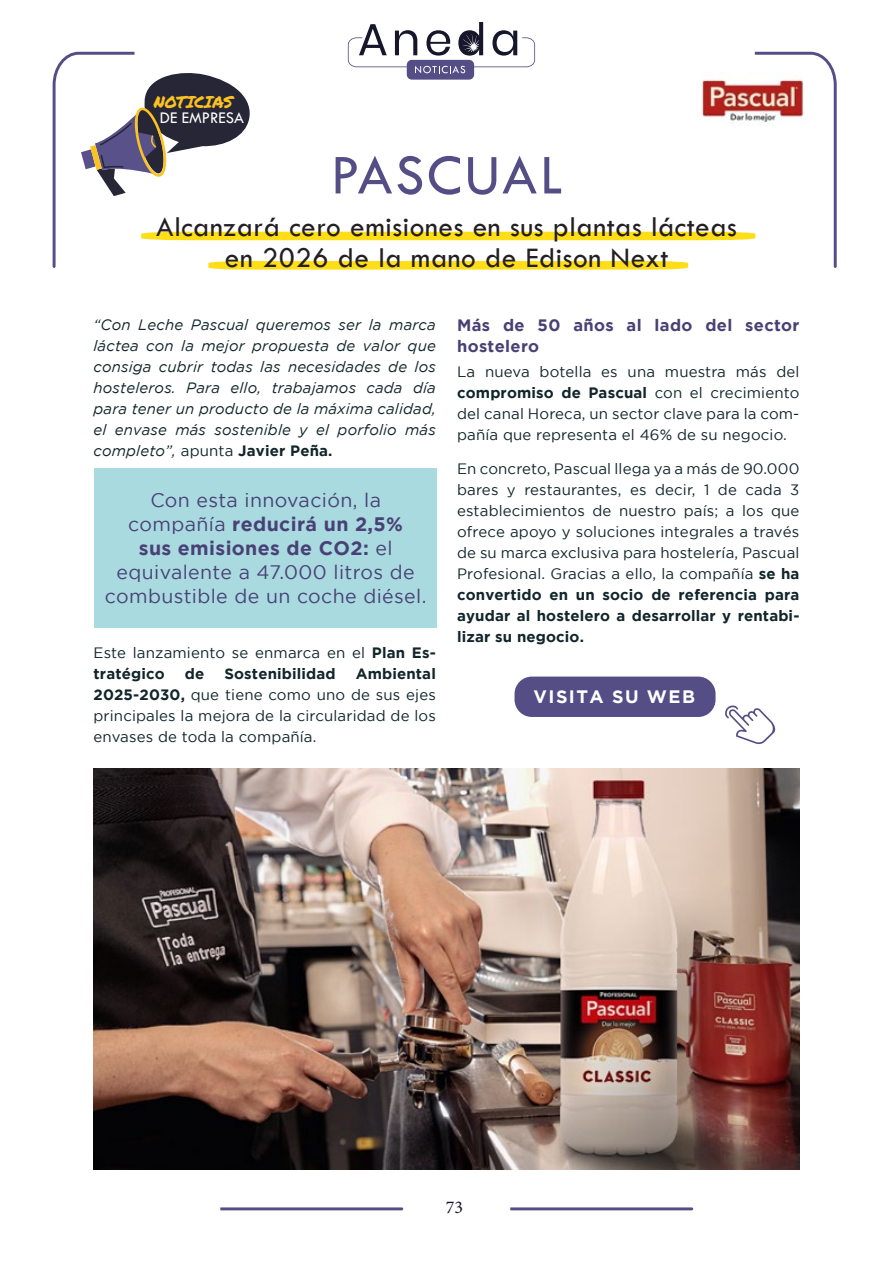
<style>
.page{position:relative;width:893px;height:1263px;background:#fff}
.page>*{position:absolute;margin:0;border:0;box-sizing:border-box;transform-origin:0 0}
.t1{font:58.5px "Tw Cen";letter-spacing:.04em;color:#554d86}
.t2{font:29.25px/30.8px "Tw Cen";letter-spacing:.02em;color:#241f21;text-align:center}
.t3{font:19.5px/24px "Gotham";letter-spacing:.02em;color:#494176;text-align:center}
.t4{font:700 18px "Gotham";letter-spacing:.08em;color:#fff}
.t5{font:18px "Minion Pro";color:#17162b}
.t6{font:16.8px "Tw Cen";color:#fff}
.t7{font:16.65px "Permanent Marker";color:#fcc221}
.t8{font:700 16.5px/21px "Gotham";letter-spacing:.02em;color:#494176}
.t9{font:15px/21px "Gotham";letter-spacing:.01em;color:#11252a;text-align:justify}
.t10{font:italic 15px/21px "Gotham";letter-spacing:.01em;color:#11252a;text-align:justify}
.t11{font:700 15px "Gotham";letter-spacing:.01em;color:#11252a}
.s1{font-style:normal}
.s2{font-weight:700;font-style:normal}
.s3{font-weight:700}
</style>
<div class="page">
<svg style="left:220px;top:1207px;width:183px;height:3px"></svg>
<svg style="left:510px;top:1207px;width:183px;height:3px"></svg>
<svg style="left:53px;top:22px;width:784px;height:248px"></svg>
<img style="left:699px;top:73px;width:108px;height:57px">
<div style="left:94px;top:468px;width:343px;height:159px;background:#a9dae0"></div>
<img style="left:94px;top:768px;width:705px;height:401px">
<div style="left:514px;top:676px;width:202px;height:42px;background:#554d86;border-radius:18px"></div>
<div style="left:513px;top:675px;width:204px;height:43px;border:2px solid #fff;border-radius:18px"></div>
<svg style="left:725px;top:705px;width:51px;height:39px"></svg>
<p class="t7" style="left:154px;top:90px;width:81px">NOTICIAS</p>
<p class="t6" style="left:160px;top:107px;width:86px">DE EMPRESA</p>
<h1 class="t1" style="left:331px;top:140px;width:233px">PASCUAL</h1>
<h2 class="t2" style="left:156px;top:211px;width:582px">Alcanzará cero emisiones en sus plantas lácteas en 2026 de la mano de Edison Next</h2>
<p class="t10" style="left:94px;top:314px;width:344px">“Con Leche Pascual queremos ser la marca láctea con la mejor propuesta de valor que consiga cubrir todas las necesidades de los hosteleros. Para ello, trabajamos cada día para tener un producto de la máxima calidad, el envase más sostenible y el porfolio más completo”, <span class="s1">apunta</span> <span class="s2">Javier Peña.</span></p>
<h3 class="t3" style="left:105px;top:487px;width:323px">Con esta innovación, la compañía <span class="s3">reducirá un 2,5%<br>sus emisiones de CO2:</span> el equivalente a 47.000 litros de combustible de un coche diésel.</h3>
<p class="t9" style="left:94px;top:642px;width:344px">Este lanzamiento se enmarca en el <span class="s3">Plan Es&shy;tratégico</span></p>
<p class="t9" style="left:94px;top:663px;width:344px;text-indent:262px"><span class="s3">Ambiental 2025-2030,</span> que tiene como uno de sus ejes principales la mejora de la circularidad de los envases de toda la compañía.</p>
<p class="t11" style="left:185px;top:665px;width:21px">de</p>
<p class="t11" style="left:224px;top:665px;width:113px">Sostenibilidad</p>
<p class="t8" style="left:457px;top:314px;width:344px">Más de 50 años al lado del sector hostelero</p>
<p class="t9" style="left:457px;top:361px;width:344px">La nueva botella es una muestra más del <span class="s3">compromiso de Pascual</span> con el crecimiento del canal Horeca, un sector clave para la com&shy;pañía que representa el 46% de su negocio.</p>
<p class="t9" style="left:457px;top:458px;width:344px">En concreto, Pascual llega ya a más de 90.000 bares y restaurantes, es decir, 1 de cada 3 establecimientos de nuestro país; a los que ofrece apoyo y soluciones integrales a través de su marca exclusiva para hostelería, Pascual Profesional. Gracias a ello, la compañía <span class="s3">se ha convertido en un socio de referencia para ayudar al hostelero a desarrollar y rentabi&shy;lizar su negocio.</span></p>
<p class="t4" style="left:534px;top:686px;width:163px">VISITA SU WEB</p>
<p class="t5" style="left:446px;top:1195px;width:19px">73</p>
</div>
